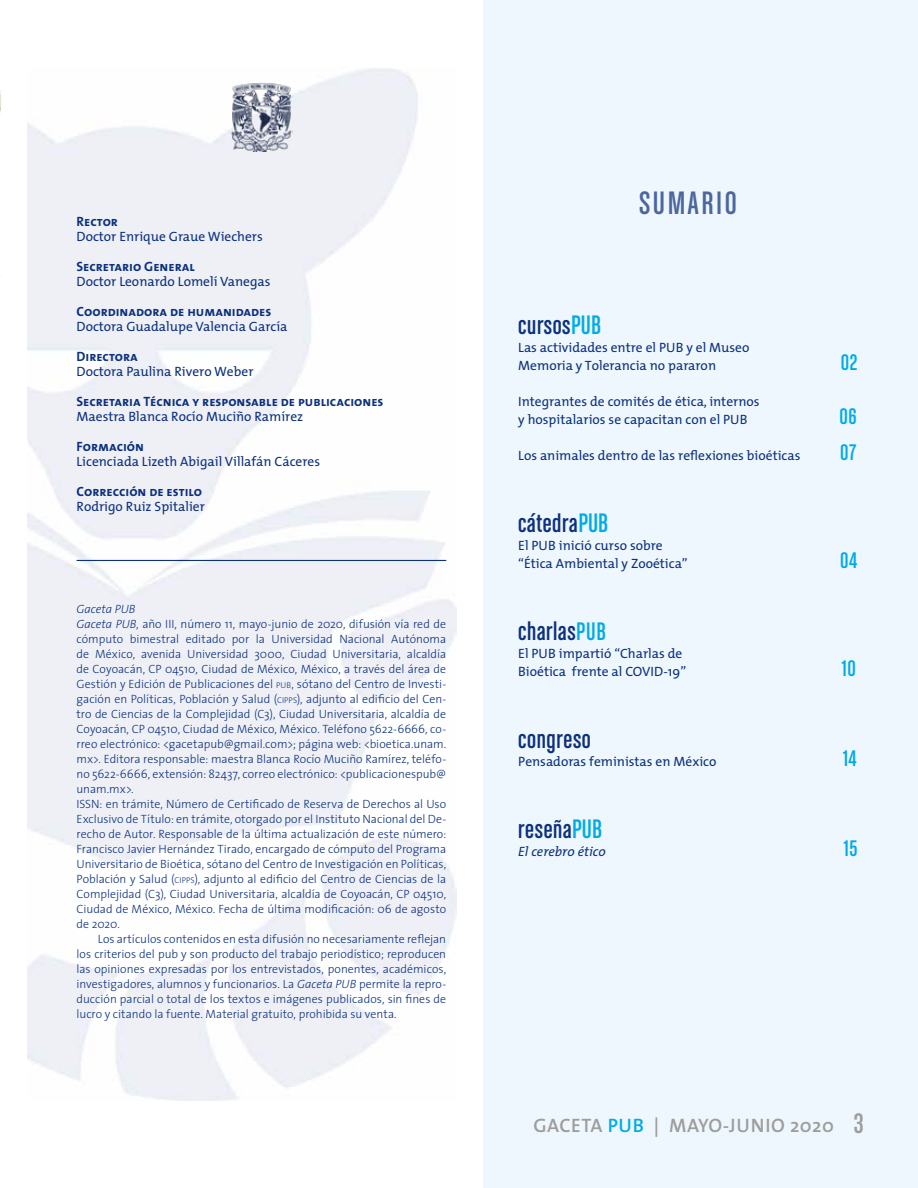
<style>
.page{position:relative;width:918px;height:1188px;background:#fff}
.page>*{position:absolute;margin:0;border:0;box-sizing:border-box;transform-origin:0 0}
.t1{font:34.5px "Chalet Comprime Cologne Sixty";letter-spacing:.075em;color:#4d679e}
.t2{font:27px "Chalet Comprime Cologne Sixty";letter-spacing:.025em;color:#0d317c}
.t3{font:24px "Chalet Comprime Cologne Sixty";letter-spacing:.025em;color:#00abe7}
.t4{font:600 19.5px "The Sans";letter-spacing:.025em;color:#9d9d9c}
.t5{font:13.5px/18px "The Mix";color:#0d317c}
.t6{font:13.5px "The Mix Bold Caps";color:#0d317c}
.t7{font:italic 13.5px "The Mix";color:#0d317c}
.t8{font:300 12px/15px "The Sans";color:#0d317c}
.s1{font-style:italic}
.s2{font-size:8.4px}
.s3{font-size:28.5px;color:#00abe7}
.s4{color:#00abe7}
.s5{font-family:"Chalet Comprime Cologne Sixty";font-weight:400;font-size:30px}
</style>
<div class="page">
<div style="left:483px;top:0;width:435px;height:1188px;background:#eef7fe"></div>
<img style="left:28px;top:68px;width:429px;height:1032px">
<hr style="left:77px;top:560px;width:369px;height:1px;background:#0d317c">
<img style="left:230px;top:82px;width:63px;height:69px">
<img style="left:0;top:93px;width:1px;height:19px">
<p class="t6" style="left:77px;top:214px;width:43px">Rector</p>
<p class="t5" style="left:77px;top:227px;width:188px">Doctor Enrique Graue Wiechers</p>
<p class="t6" style="left:77px;top:259px;width:120px">Secretario General</p>
<p class="t5" style="left:77px;top:272px;width:196px">Doctor Leonardo Lomelí Vanegas</p>
<p class="t6" style="left:77px;top:304px;width:196px">Coordinadora de humanidades</p>
<p class="t5" style="left:77px;top:317px;width:213px">Doctora Guadalupe Valencia García</p>
<p class="t6" style="left:77px;top:349px;width:63px">Directora</p>
<p class="t5" style="left:77px;top:362px;width:178px">Doctora Paulina Rivero Weber</p>
<p class="t6" style="left:77px;top:394px;width:309px">Secretaria Técnica y responsable de publicaciones</p>
<p class="t5" style="left:77px;top:407px;width:228px">Maestra Blanca Rocío Muciño Ramírez</p>
<p class="t6" style="left:77px;top:439px;width:69px">Formación</p>
<p class="t5" style="left:77px;top:452px;width:245px">Licenciada Lizeth Abigail Villafán Cáceres</p>
<p class="t6" style="left:77px;top:484px;width:127px">Corrección de estilo</p>
<p class="t5" style="left:77px;top:497px;width:130px">Rodrigo Ruiz Spitalier</p>
<p class="t8" style="left:77px;top:601px;width:371px"><span class="s1">Gaceta PUB<br>Gaceta PUB</span>, año III, número 11, mayo-junio de 2020, difusión vía red de cómputo bimestral editado por la Universidad Nacional Autónoma de México, avenida Universidad 3000, Ciudad Universitaria, alcaldía de Coyoacán, CP 04510, Ciudad de México, México, a través del área de Gestión y Edición de Publicaciones del <span class="s2">PUB</span>, sótano del Centro de Investi&shy;gación en Políticas, Población y Salud (<span class="s2">CIPPS</span>), adjunto al edificio del Cen&shy;tro de Ciencias de la Complejidad (C3), Ciudad Universitaria, alcaldía de Coyoacán, CP 04510, Ciudad de México, México. Teléfono 5622-6666, co&shy;rreo electrónico: &lt;gacetapub@gmail.com&gt;; página web: &lt;bioetica.unam. mx&gt;. Editora responsable: maestra Blanca Rocío Muciño Ramírez, teléfo&shy;no 5622-6666, extensión: 82437, correo electrónico: &lt;publicacionespub@ unam.mx&gt;.<br>ISSN: en trámite, Número de Certificado de Reserva de Derechos al Uso Exclusivo de Título: en trámite, otorgado por el Instituto Nacional del De&shy;recho de Autor. Responsable de la última actualización de este número:<br>Francisco Javier Hernández Tirado, encargado de cómputo del Programa Universitario de Bioética, sótano del Centro de Investigación en Políticas, Población y Salud (<span class="s2">CIPPS</span>), adjunto al edificio del Centro de Ciencias de la Complejidad (C3), Ciudad Universitaria, alcaldía de Coyoacán, CP 04510, Ciudad de México, México. Fecha de última modificación: 06 de agosto de 2020.</p>
<p class="t8" style="left:77px;top:931px;width:371px;text-align:justify;text-indent:21px">Los artículos contenidos en esta difusión no necesariamente reflejan los criterios del pub y son producto del trabajo periodístico; reproducen las opiniones expresadas por los entrevistados, ponentes, académicos, investigadores, alumnos y funcionarios. La <span class="s1">Gaceta PUB</span> permite la repro&shy;ducción parcial o total de los textos e imágenes publicados, sin fines de lucro y citando la fuente. Material gratuito, prohibida su venta.</p>
<h1 class="t1" style="left:639px;top:184px;width:99px">SUMARIO</h1>
<h2 class="t2" style="left:518px;top:310px;width:84px">cursos<span class="s3">PUB</span></h2>
<p class="t5" style="left:518px;top:338px;width:233px">Las actividades entre el PUB y el Museo<br>Memoria y Tolerancia no pararon</p>
<p class="t5" style="left:518px;top:392px;width:243px">Integrantes de comités de ética, internos y hospitalarios se capacitan con el PUB</p>
<h3 class="t3" style="left:841px;top:349px;width:18px">02</h3>
<h3 class="t3" style="left:839px;top:403px;width:19px">06</h3>
<p class="t5" style="left:518px;top:446px;width:284px">Los animales dentro de las reflexiones bioéticas</p>
<h3 class="t3" style="left:840px;top:439px;width:18px">07</h3>
<h2 class="t2" style="left:518px;top:508px;width:91px">cátedra<span class="s3">PUB</span></h2>
<p class="t5" style="left:518px;top:536px;width:171px">El PUB inició curso sobre “Ética Ambiental y Zooética”</p>
<h2 class="t2" style="left:518px;top:616px;width:89px">charlas<span class="s4">PUB</span></h2>
<p class="t5" style="left:518px;top:644px;width:169px">El PUB impartió “Charlas de<br>Bioética frente al COVID-19”</p>
<h3 class="t3" style="left:840px;top:547px;width:19px">04</h3>
<h3 class="t3" style="left:842px;top:655px;width:16px">10</h3>
<h2 class="t2" style="left:518px;top:724px;width:74px">congreso</h2>
<p class="t5" style="left:518px;top:752px;width:200px">Pensadoras feministas en México</p>
<h3 class="t3" style="left:843px;top:745px;width:15px">14</h3>
<h2 class="t2" style="left:518px;top:814px;width:85px">reseña<span class="s3">PUB</span></h2>
<p class="t7" style="left:518px;top:840px;width:89px">El cerebro ético</p>
<h3 class="t3" style="left:844px;top:835px;width:15px">15</h3>
<h3 class="t4" style="left:534px;top:1109px;width:332px">GACETA <span class="s4">PUB</span> | MAYO-JUNIO 2020 <span class="s5">3</span></h3>
</div>
